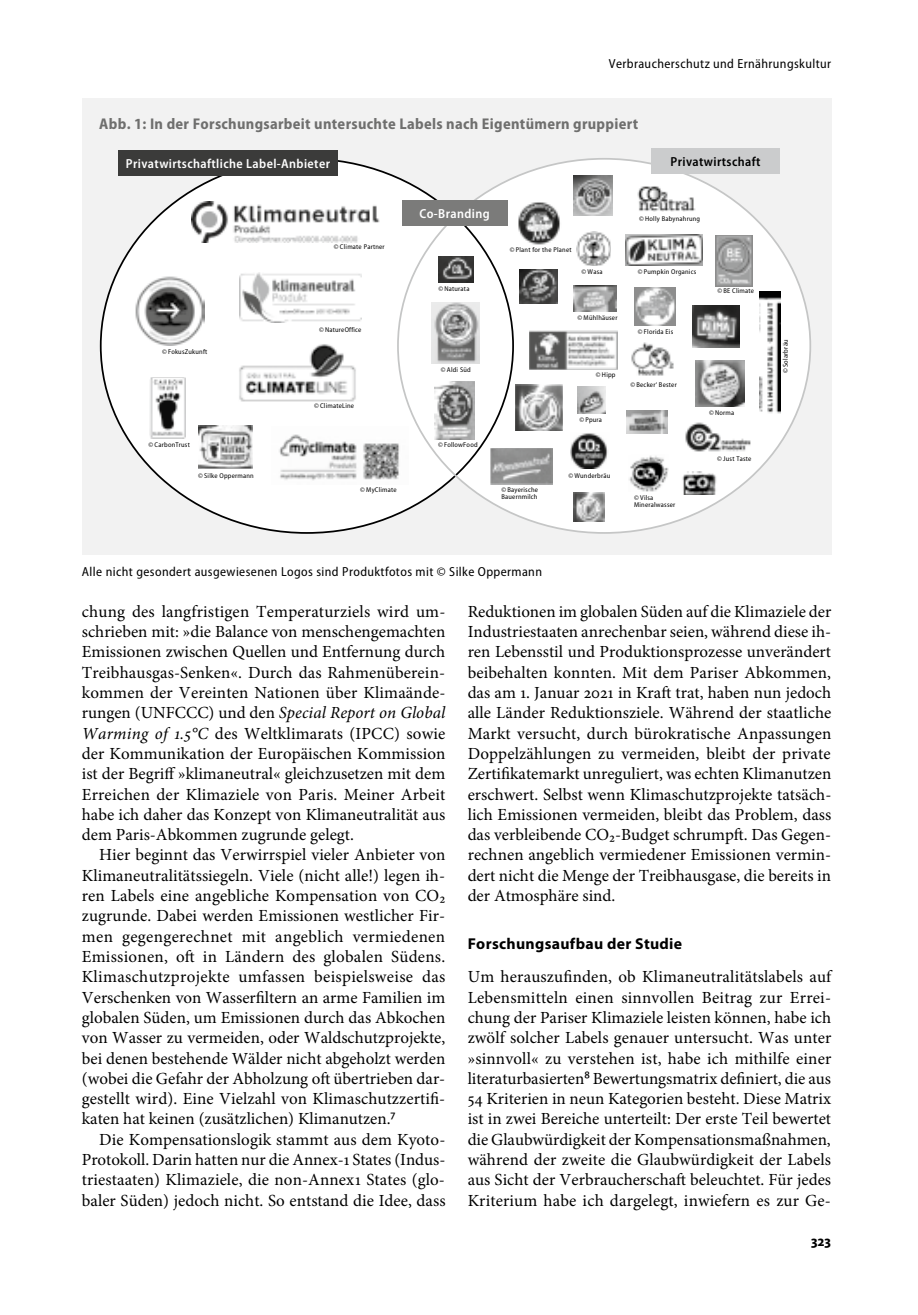
<style>
.page{position:relative;width:918px;height:1315px;background:#fff}
.page>*{position:absolute;margin:0;border:0;box-sizing:border-box;transform-origin:0 0}
.t1{font:16.97px/20.3px "Minion Pro";color:#000;text-align:justify}
.t2{font:700 15.75px "Myriad Pro";letter-spacing:.02em;color:#000}
.t3{font:700 semi-condensed 15.58px "Myriad Pro";letter-spacing:.02em;color:#6f6f6e}
.t4{font:700 semi-condensed 14.88px "Myriad Pro";color:#000}
.t5{font:semi-condensed 13.12px "Myriad Pro";letter-spacing:.03em;color:#000}
.t6{font:600 semi-condensed 13.12px "Myriad Pro";letter-spacing:.03em;color:#fff}
.t7{font:600 semi-condensed 13.12px "Myriad Pro";letter-spacing:.03em;color:#000}
.t8{font:semi-condensed 7px/7px "Myriad Pro";letter-spacing:.03em;color:#000}
.s1{font-style:italic}
.s2{font-size:17.5px}
.s3{font-family:"Myriad Pro";font-stretch:semi-condensed;font-size:17.5px}
</style>
<div class="page">
<div style="left:82px;top:98px;width:749px;height:456px;background:#f2f2f2"></div>
<svg style="left:100px;top:160px;width:297px;height:374px;fill:#fff"></svg>
<svg style="left:397px;top:158px;width:414px;height:376px;fill:#fff"></svg>
<img style="left:236px;top:340px;width:123px;height:64px">
<img style="left:198px;top:426px;width:54px;height:43px">
<img style="left:239px;top:272px;width:122px;height:50px">
<img style="left:191px;top:202px;width:188px;height:40px">
<img style="left:271px;top:426px;width:137px;height:59px">
<img style="left:150px;top:377px;width:35px;height:61px">
<img style="left:435px;top:381px;width:39px;height:58px">
<img style="left:715px;top:235px;width:37px;height:51px">
<img style="left:693px;top:305px;width:46px;height:42px">
<img style="left:629px;top:340px;width:47px;height:38px">
<img style="left:529px;top:330px;width:88px;height:40px">
<img style="left:490px;top:448px;width:62px;height:36px">
<img style="left:685px;top:421px;width:66px;height:31px">
<img style="left:626px;top:234px;width:76px;height:31px">
<img style="left:634px;top:186px;width:62px;height:25px">
<img style="left:695px;top:360px;width:49px;height:47px">
<img style="left:760px;top:292px;width:20px;height:122px">
<img style="left:635px;top:288px;width:40px;height:38px">
<img style="left:576px;top:231px;width:35px;height:35px">
<img style="left:516px;top:200px;width:46px;height:45px">
<img style="left:573px;top:176px;width:39px;height:39px">
<img style="left:515px;top:385px;width:48px;height:45px">
<img style="left:571px;top:433px;width:38px;height:35px">
<img style="left:628px;top:454px;width:40px;height:38px">
<img style="left:574px;top:492px;width:31px;height:29px">
<img style="left:577px;top:387px;width:28px;height:26px">
<img style="left:626px;top:410px;width:41px;height:23px">
<img style="left:676px;top:472px;width:41px;height:23px">
<img style="left:519px;top:270px;width:38px;height:34px">
<img style="left:573px;top:286px;width:43px;height:25px">
<img style="left:431px;top:302px;width:48px;height:61px">
<img style="left:439px;top:257px;width:34px;height:26px">
<img style="left:134px;top:275px;width:70px;height:70px">
<div style="left:118px;top:150px;width:220px;height:26px;background:#3b3b3a"></div>
<div style="left:651px;top:148px;width:128px;height:26px;background:#cbcccd"></div>
<div style="left:402px;top:200px;width:105px;height:26px;background:#7b7b7a"></div>
<p class="t5" style="left:609px;top:57px;width:224px">Verbraucherschutz und Ernährungskultur</p>
<p class="t3" style="left:99px;top:115px;width:540px">Abb. 1: In der Forschungsarbeit untersuchte Labels nach Eigentümern gruppiert</p>
<p class="t6" style="left:126px;top:156px;width:206px">Privatwirtschaftliche Label-Anbieter</p>
<p class="t7" style="left:670px;top:155px;width:91px">Privatwirtschaft</p>
<p class="t8" style="left:162px;top:348px;width:47px">© FokusZukunft</p>
<p class="t8" style="left:149px;top:441px;width:43px">© CarbonTrust</p>
<p class="t8" style="left:198px;top:473px;width:57px">© Silke Oppermann</p>
<p class="t6" style="left:419px;top:206px;width:72px">Co-Branding</p>
<p class="t8" style="left:639px;top:215px;width:63px">© Holly Babynahrung</p>
<p class="t8" style="left:334px;top:244px;width:52px">© Climate Partner</p>
<p class="t8" style="left:510px;top:247px;width:63px">© Plant for the Planet</p>
<p class="t8" style="left:581px;top:268px;width:22px">© Wasa</p>
<p class="t8" style="left:638px;top:268px;width:60px">© Pumpkin Organics</p>
<p class="t8" style="left:438px;top:286px;width:33px">© Naturata</p>
<p class="t8" style="left:717px;top:287px;width:38px">© BE Climate</p>
<p class="t8" style="left:577px;top:315px;width:41px">© Mühlhäuser</p>
<p class="t8" style="left:319px;top:326px;width:44px">© NatureOffice</p>
<p class="t8" style="left:638px;top:328px;width:37px">© Florida Eis</p>
<p class="t8" style="left:314px;top:402px;width:42px">© ClimateLine</p>
<p class="t8" style="left:441px;top:366px;width:31px">© Aldi Süd</p>
<p class="t8" style="left:596px;top:371px;width:21px">© Hipp</p>
<p class="t8" style="left:579px;top:416px;width:24px">© Ppura</p>
<p class="t8" style="left:630px;top:382px;width:48px">© Becker‘ Bester</p>
<p class="t8" style="left:709px;top:409px;width:27px">© Norma</p>
<p class="t8" style="left:438px;top:441px;width:41px">© FollowFood</p>
<p class="t8" style="left:717px;top:455px;width:36px">© Just Taste</p>
<p class="t8" style="left:568px;top:472px;width:43px">© Wunderbräu</p>
<p class="t8" style="left:360px;top:486px;width:38px">© MyClimate</p>
<p class="t8" style="left:501px;top:486px;width:38px">© Bayerische<br>Bauernmilch</p>
<p class="t8" style="left:634px;top:494px;width:43px">© Vilsa<br>Mineralwasser</p>
<p class="t5" style="left:82px;top:565px;width:462px">Alle nicht gesondert ausgewiesenen Logos sind Produktfotos mit © Silke Oppermann</p>
<p class="t8" style="left:782px;top:373px;width:35px;rotate:-90deg">© Solarbräu</p>
<p class="t1" style="left:82px;top:601px;width:365px">chung des langfristigen Temperaturziels wird um&shy;schrieben mit: »die Balance von menschengemachten Emissionen zwischen Quellen und Entfernung durch Treibhausgas-Senken«. Durch das Rahmenüberein&shy;kommen der Vereinten Nationen über Klimaände&shy;rungen (UNFCCC) und den <span class="s1">Special Report on Global Warming of 1.5°C</span> des Weltklimarats (IPCC) sowie der Kommunikation der Europäischen Kommission ist der Begriff »klimaneutral« gleichzusetzen mit dem Erreichen der Klimaziele von Paris. Meiner Arbeit habe ich daher das Konzept von Klimaneutralität aus dem Paris-Abkommen zugrunde gelegt.</p>
<p class="t1" style="left:82px;top:845px;width:365px;text-indent:17px">Hier beginnt das Verwirrspiel vieler Anbieter von Klimaneutralitätssiegeln. Viele (nicht alle!) legen ih&shy;ren Labels eine angebliche Kompensation von CO<span class="s2">2 </span>zugrunde. Dabei werden Emissionen westlicher Fir&shy;men gegengerechnet mit angeblich vermiedenen Emissionen, oft in Ländern des globalen Südens.<br>Klimaschutzprojekte umfassen beispielsweise das Verschenken von Wasserfiltern an arme Familien im globalen Süden, um Emissionen durch das Abkochen von Wasser zu vermeiden, oder Waldschutzprojekte, bei denen bestehende Wälder nicht abgeholzt werden (wobei die Gefahr der Abholzung oft übertrieben dar&shy;gestellt wird). Eine Vielzahl von Klimaschutzzertifi&shy;katen hat keinen (zusätzlichen) Klimanutzen.<span class="s3">7</span></p>
<p class="t1" style="left:82px;top:1129px;width:365px;text-indent:17px">Die Kompensationslogik stammt aus dem Kyoto-Protokoll. Darin hatten nur die Annex-1 States (Indus&shy;triestaaten) Klimaziele, die non-Annex 1 States (glo&shy;baler Süden) jedoch nicht. So entstand die Idee, dass</p>
<p class="t1" style="left:468px;top:601px;width:365px">Reduktionen im globalen Süden auf die Klimaziele der Industriestaaten anrechenbar seien, während diese ih&shy;ren Lebensstil und Produktionsprozesse unverändert beibehalten konnten. Mit dem Pariser Abkommen, das am 1. Januar 2021 in Kraft trat, haben nun jedoch alle Länder Reduktionsziele. Während der staatliche Markt versucht, durch bürokratische Anpassungen Doppelzählungen zu vermeiden, bleibt der private Zertifikatemarkt unreguliert, was echten Klimanutzen erschwert. Selbst wenn Klimaschutzprojekte tatsäch&shy;lich Emissionen vermeiden, bleibt das Problem, dass das verbleibende CO<span class="s2">2</span>-Budget schrumpft. Das Gegen&shy;rechnen angeblich vermiedener Emissionen vermin&shy;dert nicht die Menge der Treibhausgase, die bereits in der Atmosphäre sind.</p>
<p class="t2" style="left:468px;top:935px;width:216px">Forschungsaufbau der Studie</p>
<p class="t1" style="left:468px;top:966px;width:365px">Um herauszufinden, ob Klimaneutralitätslabels auf Lebensmitteln einen sinnvollen Beitrag zur Errei&shy;chung der Pariser Klimaziele leisten können, habe ich zwölf solcher Labels genauer untersucht. Was unter »sinnvoll« zu verstehen ist, habe ich mithilfe einer literaturbasierten<span class="s3">8</span> Bewertungsmatrix definiert, die aus 54 Kriterien in neun Kategorien besteht. Diese Matrix ist in zwei Bereiche unterteilt: Der erste Teil bewertet die Glaubwürdigkeit der Kompensationsmaßnahmen, während der zweite die Glaubwürdigkeit der Labels aus Sicht der Verbraucherschaft beleuchtet. Für jedes Kriterium habe ich dargelegt, inwiefern es zur Ge-</p>
<p class="t4" style="left:811px;top:1233px;width:22px">323</p>
</div>
